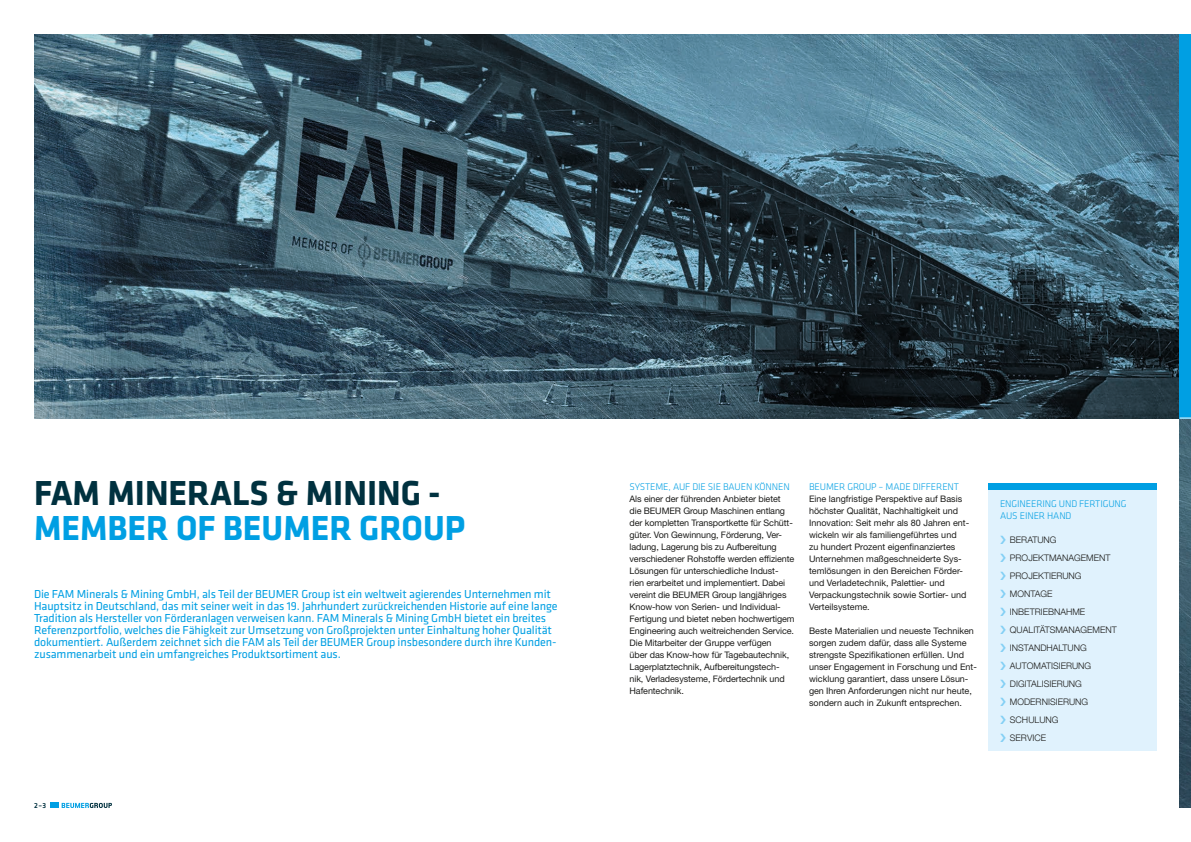
<style>
.page{position:relative;width:1191px;height:842px;background:#fff}
.page>*{position:absolute;margin:0;border:0;box-sizing:border-box;transform-origin:0 0}
.t1{font:700 36px "Klavika Basic";color:#00313f}
.t2{font:700 36px "Klavika Basic";color:#009fe3}
.t3{font:12px/12px "Klavika Basic";letter-spacing:-.01em;color:#009fe3}
.t4{font:300 10px/12px "Klavika Basic";letter-spacing:-.01em;color:#009fe3}
.t5{font:9px/12px "Helvetica Neue LT Std";letter-spacing:-.01em;color:#1d1d1b}
.t6{font:300 9px/18px "Helvetica Neue LT Com";color:#1d1d1b}
.t7{font:500 7.5px "Klavika Basic";color:#00313f}
</style>
<div class="page">
<img style="left:34px;top:34px;width:1145px;height:384px">
<img style="left:1179px;top:419px;width:12px;height:389px">
<div style="left:1179px;top:34px;width:12px;height:384px;background:#009fe3"></div>
<svg style="left:1179px;top:418px;width:12px;height:1px"></svg>
<div style="left:988px;top:489px;width:169px;height:262px;background:#e0f2fd"></div>
<div style="left:988px;top:483px;width:169px;height:6px;background:#009fe3"></div>
<svg style="left:62px;top:803px;width:50px;height:5px"></svg>
<div style="left:50px;top:803px;width:9px;height:5px;background:#009fe3"></div>
<h1 class="t1" style="left:34px;top:467px;width:408px">FAM MINERALS &amp; MINING -</h1>
<h1 class="t2" style="left:34px;top:502px;width:433px">MEMBER OF BEUMER GROUP</h1>
<p class="t3" style="left:34px;top:588px;width:525px">Die FAM Minerals &amp; Mining GmbH, als Teil der BEUMER Group ist ein weltweit agierendes Unternehmen mit Hauptsitz in Deutschland, das mit seiner weit in das 19. Jahrhundert zurückreichenden Historie auf eine lange Tradition als Hersteller von Förderanlagen verweisen kann. FAM Minerals &amp; Mining GmbH bietet ein breites Referenzportfolio, welches die Fähigkeit zur Umsetzung von Großprojekten unter Einhaltung hoher Qualität dokumentiert. Außerdem zeichnet sich die FAM als Teil der BEUMER Group insbesondere durch ihre Kunden&shy;zusammenarbeit und ein umfangreiches Produktsortiment aus.</p>
<p class="t7" style="left:34px;top:800px;width:14px">2–3</p>
<p class="t4" style="left:629px;top:481px;width:162px">SYSTEME, AUF DIE SIE BAUEN KÖNNEN</p>
<p class="t5" style="left:629px;top:493px;width:166px">Als einer der führenden Anbieter bietet die BEUMER Group Maschinen entlang der kompletten Transportkette für Schütt&shy;güter. Von Gewinnung, Förderung, Ver&shy;ladung, Lagerung bis zu Aufbereitung verschiedener Rohstoffe werden effiziente Lösungen für unterschiedliche Indust&shy;rien erarbeitet und implementiert. Dabei vereint die BEUMER Group langjähriges Know-how von Serien- und Individual-Fertigung und bietet neben hochwertigem Engineering auch weitreichenden Service.<br>Die Mitarbeiter der Gruppe verfügen<br>über das Know-how für Tagebautechnik, Lagerplatztechnik, Aufbereitungstech&shy;nik, Verladesysteme, Fördertechnik und Hafentechnik.</p>
<p class="t4" style="left:809px;top:481px;width:151px">BEUMER GROUP – MADE DIFFERENT</p>
<p class="t5" style="left:809px;top:493px;width:162px">Eine langfristige Perspektive auf Basis höchster Qualität, Nachhaltigkeit und Innovation: Seit mehr als 80 Jahren ent&shy;wickeln wir als familiengeführtes und<br>zu hundert Prozent eigenfinanziertes Unternehmen maßgeschneiderte Sys&shy;temlösungen in den Bereichen Förder&shy;und Verladetechnik, Palettier- und Verpackungstechnik sowie Sortier- und Verteilsysteme.</p>
<p class="t5" style="left:809px;top:625px;width:169px">Beste Materialien und neueste Techniken sorgen zudem dafür, dass alle Systeme strengste Spezifikationen erfüllen. Und unser Engagement in Forschung und Ent&shy;wicklung garantiert, dass unsere Lösun&shy;gen Ihren Anforderungen nicht nur heute, sondern auch in Zukunft entsprechen.</p>
<p class="t4" style="left:1000px;top:497px;width:128px">ENGINEERING UND FERTIGUNG<br>AUS EINER HAND</p>
<p class="t6" style="left:1010px;top:530px;width:108px">BERATUNG<br>PROJEKTMANAGEMENT<br>PROJEKTIERUNG<br>MONTAGE<br>INBETRIEBNAHME<br>QUALITÄTSMANAGEMENT<br>INSTANDHALTUNG<br>AUTOMATISIERUNG<br>DIGITALISIERUNG<br>MODERNISIERUNG<br>SCHULUNG<br>SERVICE</p>
</div>
